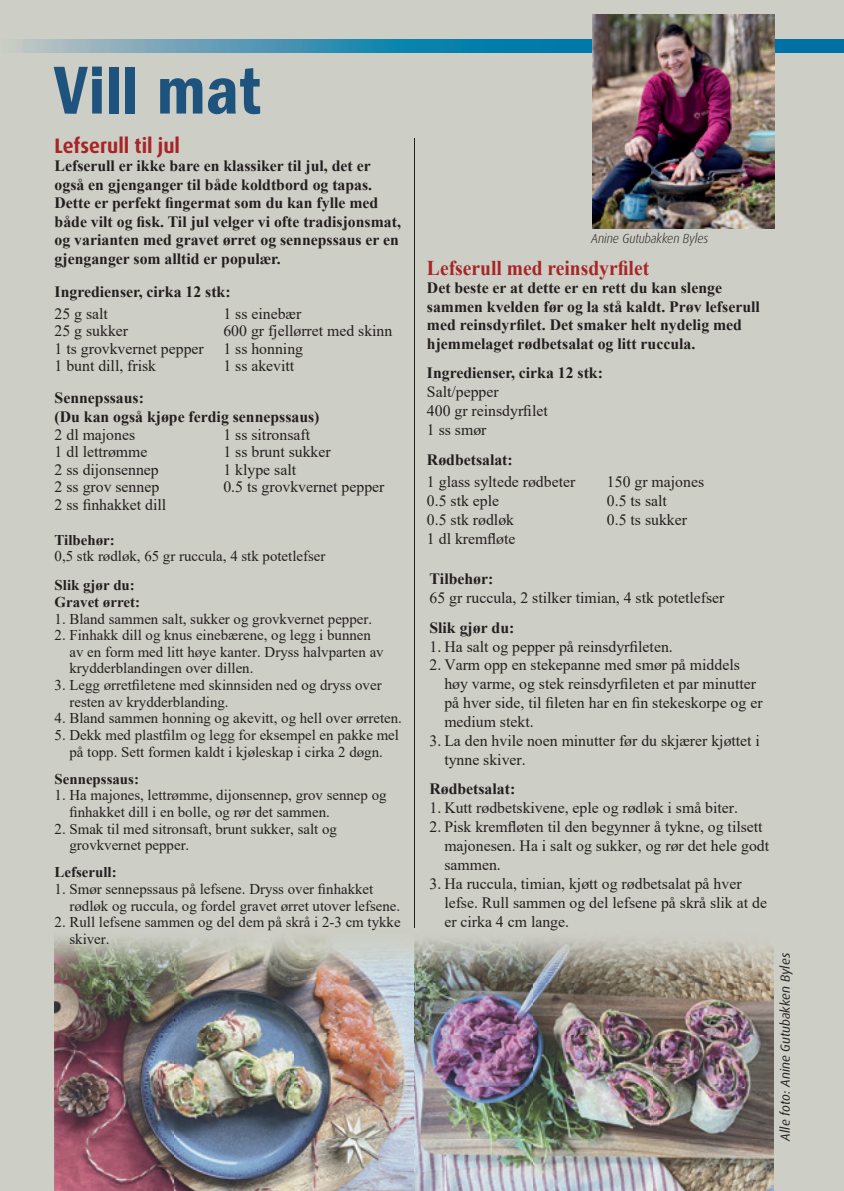
<style>
.page{position:relative;width:844px;height:1191px;background:#fff}
.page>*{position:absolute;margin:0;border:0;box-sizing:border-box;transform-origin:0 0}
.t1{font:70px "ITC Franklin Gothic Std Dm Cd";color:#1d537c}
.t2{font:700 21px "Times New Roman";color:#a72427;scale:.93 1}
.t3{font:700 21px "Dax OT";color:#a72427;scale:.93 1}
.t4{font:15.75px/18.9px "Times New Roman";color:#231f20}
.t5{font:700 15.75px/18.6px "Times New Roman";color:#231f20}
.t6{font:14.88px/16.6px "Times New Roman";color:#231f20}
.t7{font:700 14.88px/16.6px "Times New Roman";color:#231f20}
.t8{font:italic 13.12px "Dax OT";color:#231f20}
.t9{font:italic 300 13.12px "Dax OT";letter-spacing:-.01em;color:#231f20;scale:.93 1}
</style>
<div class="page">
<div style="left:0;top:0;width:843px;height:1191px;background:#cdcec5"></div>
<img style="left:55px;top:937px;width:359px;height:201px">
<img style="left:55px;top:1138px;width:718px;height:53px">
<img style="left:415px;top:940px;width:358px;height:199px">
<img style="left:414px;top:931px;width:1px;height:260px">
<hr style="left:414px;top:139px;width:1px;height:789px;background:#231f20">
<img style="left:22px;top:40px;width:821px;height:12px">
<img style="left:592px;top:15px;width:182px;height:213px">
<h1 class="t1" style="left:55px;top:50px;width:207px">Vill mat</h1>
<h2 class="t3" style="left:55px;top:132px;width:136px">Lefserull til jul</h2>
<p class="t5" style="left:55px;top:156px;width:348px">Lefserull er ikke bare en klassiker til jul, det er også en gjenganger til både koldtbord og tapas.<br>Dette er perfekt fingermat som du kan fylle med både vilt og fisk. Til jul velger vi ofte tradisjonsmat, og varianten med gravet ørret og sennepssaus er en gjenganger som alltid er populær.</p>
<p class="t5" style="left:55px;top:281px;width:177px">Ingredienser, cirka 12 stk:</p>
<p class="t4" style="left:223px;top:304px;width:170px;line-height:17.5px">1 ss einebær<br>600 gr fjellørret med skinn<br>1 ss honning<br>1 ss akevitt</p>
<p class="t4" style="left:55px;top:304px;width:151px;line-height:17.5px">25 g salt<br>25 g sukker<br>1 ts grovkvernet pepper<br>1 bunt dill, frisk</p>
<p class="t5" style="left:55px;top:387px;width:266px">Sennepssaus:<br>(Du kan også kjøpe ferdig sennepssaus)</p>
<p class="t4" style="left:223px;top:425px;width:162px;line-height:17.5px">1 ss sitronsaft<br>1 ss brunt sukker<br>1 klype salt<br>0.5 ts grovkvernet pepper</p>
<p class="t4" style="left:55px;top:425px;width:113px;line-height:17.5px">2 dl majones<br>1 dl lettrømme<br>2 ss dijonsennep<br>2 ss grov sennep<br>2 ss finhakket dill</p>
<p class="t7" style="left:55px;top:531px;width:62px">Tilbehør:</p>
<p class="t6" style="left:55px;top:547px;width:272px">0,5 stk rødløk, 65 gr ruccula, 4 stk potetlefser</p>
<p class="t7" style="left:55px;top:576px;width:87px">Slik gjør du:<br>Gravet ørret:</p>
<p class="t6" style="left:55px;top:610px;width:319px">1. Bland sammen salt, sukker og grovkvernet pepper.</p>
<p class="t6" style="left:69px;top:626px;width:315px;text-indent:-15px">2. Finhakk dill og knus einebærene, og legg i bunnen av en form med litt høye kanter. Dryss halvparten av krydderblandingen over dillen.</p>
<p class="t6" style="left:69px;top:676px;width:313px;text-indent:-15px">3. Legg ørretfiletene med skinnsiden ned og dryss over resten av krydderblanding.</p>
<p class="t6" style="left:55px;top:709px;width:349px">4. Bland sammen honning og akevitt, og hell over ørreten.</p>
<p class="t6" style="left:55px;top:726px;width:346px;text-align:center">5. Dekk med plastfilm og legg for eksempel en pakke mel på topp. Sett formen kaldt i kjøleskap i cirka 2 døgn.</p>
<p class="t7" style="left:55px;top:770px;width:86px">Sennepssaus:</p>
<p class="t6" style="left:69px;top:786px;width:318px;text-indent:-15px">1. Ha majones, lettrømme, dijonsennep, grov sennep og finhakket dill i en bolle, og rør det sammen.</p>
<p class="t6" style="left:69px;top:820px;width:269px;text-indent:-15px">2. Smak til med sitronsaft, brunt sukker, salt og grovkvernet pepper.</p>
<p class="t7" style="left:55px;top:863px;width:63px">Lefserull:</p>
<p class="t6" style="left:69px;top:880px;width:332px;text-indent:-15px">1. Smør sennepssaus på lefsene. Dryss over finhakket rødløk og ruccula, og fordel gravet ørret utover lefsene.</p>
<p class="t6" style="left:69px;top:913px;width:332px;text-indent:-15px">2. Rull lefsene sammen og del dem på skrå i 2-3 cm tykke skiver.</p>
<p class="t9" style="left:591px;top:230px;width:127px">Anine Gutubakken Byles</p>
<h2 class="t2" style="left:427px;top:252px;width:240px">Lefserull med reinsdyrfilet</h2>
<p class="t5" style="left:427px;top:278px;width:334px">Det beste er at dette er en rett du kan slenge sammen kvelden før og la stå kaldt. Prøv lefserull med reinsdyrfilet. Det smaker helt nydelig med hjemmelaget rødbetsalat og litt ruccula.</p>
<p class="t5" style="left:427px;top:363px;width:177px">Ingredienser, cirka 12 stk:</p>
<p class="t4" style="left:427px;top:382px;width:122px">Salt/pepper<br>400 gr reinsdyrfilet<br>1 ss smør</p>
<p class="t5" style="left:427px;top:450px;width:87px">Rødbetsalat:</p>
<p class="t4" style="left:427px;top:472px;width:150px">1 glass syltede rødbeter<br>0.5 stk eple<br>0.5 stk rødløk<br>1 dl kremfløte</p>
<p class="t4" style="left:606px;top:472px;width:99px">150 gr majones<br>0.5 ts salt<br>0.5 ts sukker</p>
<p class="t5" style="left:429px;top:569px;width:65px">Tilbehør:</p>
<p class="t4" style="left:429px;top:588px;width:296px">65 gr ruccula, 2 stilker timian, 4 stk potetlefser</p>
<p class="t5" style="left:429px;top:617px;width:86px">Slik gjør du:</p>
<p class="t4" style="left:429px;top:636px;width:245px">1. Ha salt og pepper på reinsdyrfileten.</p>
<p class="t4" style="left:444px;top:655px;width:319px;text-indent:-15px">2. Varm opp en stekepanne med smør på middels høy varme, og stek reinsdyrfileten et par minutter på hver side, til fileten har en fin stekeskorpe og er medium stekt.</p>
<p class="t4" style="left:444px;top:731px;width:317px;text-indent:-15px">3. La den hvile noen minutter før du skjærer kjøttet i tynne skiver.</p>
<p class="t5" style="left:429px;top:779px;width:87px">Rødbetsalat:</p>
<p class="t4" style="left:429px;top:798px;width:310px">1. Kutt rødbetskivene, eple og rødløk i små biter.</p>
<p class="t4" style="left:444px;top:817px;width:326px;text-indent:-15px">2. Pisk kremfløten til den begynner å tykne, og tilsett majonesen. Ha i salt og sukker, og rør det hele godt sammen.</p>
<p class="t4" style="left:444px;top:873px;width:324px;text-indent:-15px">3. Ha ruccula, timian, kjøtt og rødbetsalat på hver lefse. Rull sammen og del lefsene på skrå slik at de er cirka 4 cm lange.</p>
<p class="t8" style="left:776px;top:1140px;width:189px;rotate:-90deg">Alle foto: Anine Gutubakken Byles</p>
</div>
